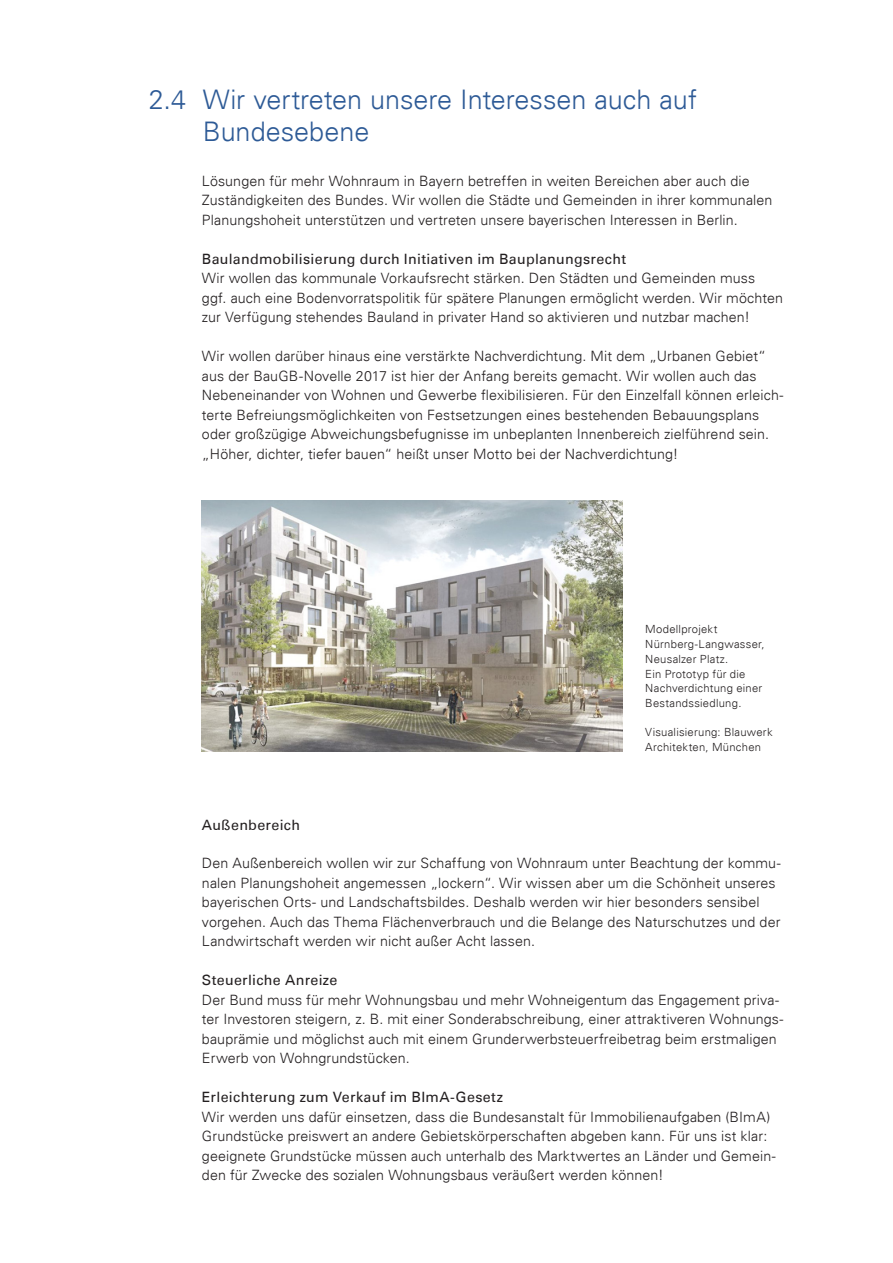
<style>
.page{position:relative;width:893px;height:1263px;background:#fff}
.page>*{position:absolute;margin:0;border:0;box-sizing:border-box;transform-origin:0 0}
._03_Kapitelüberschri{font:300 27px/32.2px "Univers LT";color:#2d5a96}
._03_Fließtext_light{font:300 14.25px/19.5px "Univers LT";letter-spacing:.005em;color:#231f20}
._03_Zwischentitel_ro{font:14.25px "Univers LT";letter-spacing:.02em;color:#231f20}
._03_Bildunterschrift{font:300 11.25px/14.7px "Univers LT";letter-spacing:.02em;color:#231f20}
</style>
<div class="page">
<img style="left:202px;top:501px;width:421px;height:250px">
<p class="_03_Kapitelüberschri" style="left:203px;top:83px;width:496px;text-indent:-54px">2.4 Wir vertreten unsere Interessen auch auf<br>Bundesebene</p>
<p class="_03_Fließtext_light" style="left:202px;top:171px;width:572px">Lösungen für mehr Wohnraum in Bayern betreffen in weiten Bereichen aber auch die<br>Zuständigkeiten des Bundes. Wir wollen die Städte und Gemeinden in ihrer kommunalen<br>Planungshoheit unterstützen und vertreten unsere bayerischen Interessen in Berlin.</p>
<p class="_03_Zwischentitel_ro" style="left:202px;top:250px;width:426px">Baulandmobilisierung durch Initiativen im Bauplanungsrecht</p>
<p class="_03_Fließtext_light" style="left:202px;top:268px;width:582px">Wir wollen das kommunale Vorkaufsrecht stärken. Den Städten und Gemeinden muss ggf. auch eine Bodenvorratspolitik für spätere Planungen ermöglicht werden. Wir möchten zur Verfügung stehendes Bauland in privater Hand so aktivieren und nutzbar machen!</p>
<p class="_03_Fließtext_light" style="left:202px;top:346px;width:583px">Wir wollen darüber hinaus eine verstärkte Nachverdichtung. Mit dem „Urbanen Gebiet“ aus der BauGB-Novelle 2017 ist hier der Anfang bereits gemacht. Wir wollen auch das Nebeneinander von Wohnen und Gewerbe flexibilisieren. Für den Einzelfall können erleich&shy;terte Befreiungsmöglichkeiten von Festsetzungen eines bestehenden Bebauungsplans oder großzügige Abweichungsbefugnisse im unbeplanten Innenbereich zielführend sein. „Höher, dichter, tiefer bauen“ heißt unser Motto bei der Nachverdichtung!</p>
<p class="_03_Bildunterschrift" style="left:645px;top:622px;width:121px">Modellprojekt<br>Nürnberg-Langwasser,<br>Neusalzer Platz.</p>
<p class="_03_Bildunterschrift" style="left:645px;top:666px;width:119px">Ein Prototyp für die<br>Nachverdichtung einer<br>Bestandssiedlung.</p>
<p class="_03_Bildunterschrift" style="left:645px;top:725px;width:129px">Visualisierung: Blauwerk<br>Architekten, München</p>
<p class="_03_Zwischentitel_ro" style="left:202px;top:816px;width:100px">Außenbereich</p>
<p class="_03_Fließtext_light" style="left:202px;top:853px;width:580px">Den Außenbereich wollen wir zur Schaffung von Wohnraum unter Beachtung der kommu&shy;nalen Planungshoheit angemessen „lockern“. Wir wissen aber um die Schönheit unseres bayerischen Orts- und Landschaftsbildes. Deshalb werden wir hier besonders sensibel vorgehen. Auch das Thema Flächenverbrauch und die Belange des Naturschutzes und der Landwirtschaft werden wir nicht außer Acht lassen.</p>
<p class="_03_Zwischentitel_ro" style="left:202px;top:972px;width:137px">Steuerliche Anreize</p>
<p class="_03_Fließtext_light" style="left:202px;top:990px;width:583px">Der Bund muss für mehr Wohnungsbau und mehr Wohneigentum das Engagement priva&shy;ter Investoren steigern, z. B. mit einer Sonderabschreibung, einer attraktiveren Wohnungs&shy;bauprämie und möglichst auch mit einem Grunderwerbsteuerfreibetrag beim erstmaligen Erwerb von Wohngrundstücken.</p>
<p class="_03_Zwischentitel_ro" style="left:202px;top:1089px;width:303px">Erleichterung zum Verkauf im BImA-Gesetz</p>
<p class="_03_Fließtext_light" style="left:202px;top:1107px;width:575px">Wir werden uns dafür einsetzen, dass die Bundesanstalt für Immobilienaufgaben (BImA)<br>Grundstücke preiswert an andere Gebietskörperschaften abgeben kann. Für uns ist klar: geeignete Grundstücke müssen auch unterhalb des Marktwertes an Länder und Gemein&shy;den für Zwecke des sozialen Wohnungsbaus veräußert werden können!</p>
</div>
